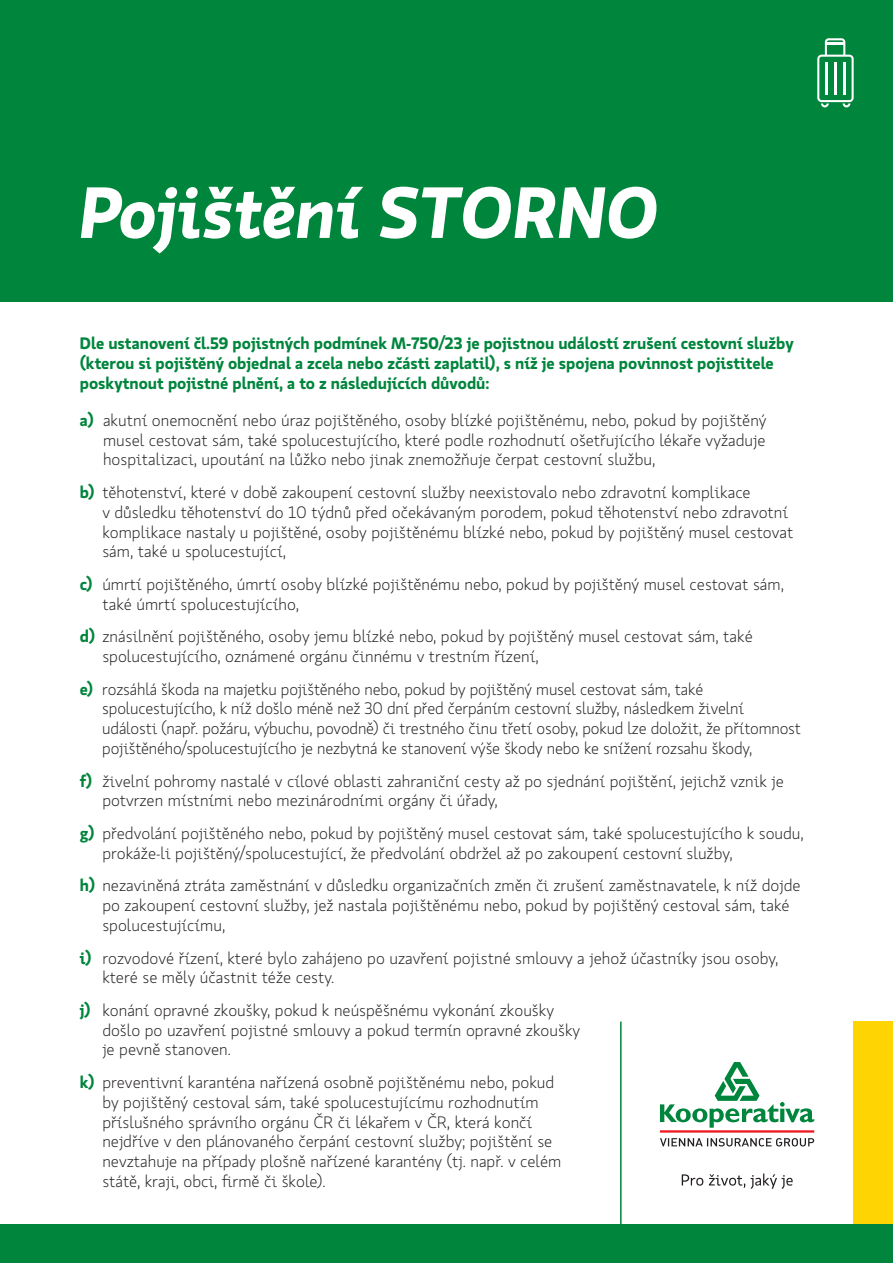
<style>
.page{position:relative;width:893px;height:1263px;background:#fff}
.page>*{position:absolute;margin:0;border:0;box-sizing:border-box;transform-origin:0 0}
.t1{font:italic 700 72px "Koop Pro";color:#fff}
.t2{font:300 16.5px/19.8px "Koop Pro";color:#231f20}
.t3{font:700 16.5px/19.8px "Koop Pro";color:#00853d}
.s1{font-weight:700;color:#00853d}
</style>
<div class="page">
<div style="left:0;top:0;width:893px;height:302px;background:#00853d"></div>
<svg style="left:660px;top:1062px;width:154px;height:66px"></svg>
<svg style="left:682px;top:1174px;width:21px;height:12px"></svg>
<svg style="left:709px;top:1173px;width:84px;height:16px"></svg>
<hr style="left:660px;top:1130px;width:154px;height:2px;background:#ee1d23">
<svg style="left:660px;top:1138px;width:154px;height:8px"></svg>
<div style="left:853px;top:1021px;width:40px;height:204px;background:#fed503"></div>
<div style="left:0;top:1225px;width:893px;height:38px;background:#00853d"></div>
<svg style="left:817px;top:38px;width:37px;height:69px"></svg>
<hr style="left:620px;top:1021px;width:2px;height:214px;background:#00853d">
<h1 class="t1" style="left:80px;top:161px;width:581px">Pojištění STORNO</h1>
<p class="t3" style="left:80px;top:333px;width:715px">Dle ustanovení čl.59 pojistných podmínek M-750/23 je pojistnou událostí zrušení cestovní služby (kterou si pojištěný objednal a zcela nebo zčásti zaplatil), s níž je spojena povinnost pojistitele poskytnout pojistné plnění, a to z následujících důvodů:</p>
<p class="t2" style="left:103px;top:410px;width:665px;text-align:justify;text-indent:-23px"><span class="s1">a)</span> akutní onemocnění nebo úraz pojištěného, osoby blízké pojištěnému, nebo, pokud by pojištěný musel cestovat sám, také spolucestujícího, které podle rozhodnutí ošetřujícího lékaře vyžaduje hospitalizaci, upoutání na lůžko nebo jinak znemožňuje čerpat cestovní službu,</p>
<p class="t2" style="left:102px;top:482px;width:693px;text-indent:-23px"><span class="s1">b)</span> těhotenství, které v době zakoupení cestovní služby neexistovalo nebo zdravotní komplikace<br>v důsledku těhotenství do 10 týdnů před očekávaným porodem, pokud těhotenství nebo zdravotní komplikace nastaly u pojištěné, osoby pojištěnému blízké nebo, pokud by pojištěný musel cestovat sám, také u spolucestující,</p>
<p class="t2" style="left:102px;top:574px;width:683px;text-indent:-23px"><span class="s1">c)</span> úmrtí pojištěného, úmrtí osoby blízké pojištěnému nebo, pokud by pojištěný musel cestovat sám, také úmrtí spolucestujícího,</p>
<p class="t2" style="left:102px;top:626px;width:652px;text-indent:-23px"><span class="s1">d)</span> znásilnění pojištěného, osoby jemu blízké nebo, pokud by pojištěný musel cestovat sám, také spolucestujícího, oznámené orgánu činnému v trestním řízení,</p>
<p class="t2" style="left:102px;top:679px;width:700px;text-indent:-22px"><span class="s1">e)</span> rozsáhlá škoda na majetku pojištěného nebo, pokud by pojištěný musel cestovat sám, také spolucestujícího, k níž došlo méně než 30 dní před čerpáním cestovní služby, následkem živelní události (např. požáru, výbuchu, povodně) či trestného činu třetí osoby, pokud lze doložit, že přítomnost pojištěného/spolucestujícího je nezbytná ke stanovení výše škody nebo ke snížení rozsahu škody,</p>
<p class="t2" style="left:102px;top:771px;width:683px;text-indent:-23px"><span class="s1">f)</span> živelní pohromy nastalé v cílové oblasti zahraniční cesty až po sjednání pojištění, jejichž vznik je potvrzen místními nebo mezinárodními orgány či úřady,</p>
<p class="t2" style="left:102px;top:823px;width:703px;text-indent:-23px"><span class="s1">g)</span> předvolání pojištěného nebo, pokud by pojištěný musel cestovat sám, také spolucestujícího k soudu, prokáže-li pojištěný/spolucestující, že předvolání obdržel až po zakoupení cestovní služby,</p>
<p class="t2" style="left:102px;top:875px;width:700px;text-indent:-23px"><span class="s1">h)</span> nezaviněná ztráta zaměstnání v důsledku organizačních změn či zrušení zaměstnavatele, k níž dojde po zakoupení cestovní služby, jež nastala pojištěnému nebo, pokud by pojištěný cestoval sám, také spolucestujícímu,</p>
<p class="t2" style="left:102px;top:948px;width:678px;text-indent:-23px"><span class="s1">i)</span> rozvodové řízení, které bylo zahájeno po uzavření pojistné smlouvy a jehož účastníky jsou osoby, které se měly účastnit téže cesty.</p>
<p class="t2" style="left:102px;top:1000px;width:479px;text-indent:-23px"><span class="s1">j)</span> konání opravné zkoušky, pokud k neúspěšnému vykonání zkoušky došlo po uzavření pojistné smlouvy a pokud termín opravné zkoušky je pevně stanoven.</p>
<p class="t2" style="left:102px;top:1072px;width:461px;text-indent:-23px"><span class="s1">k)</span> preventivní karanténa nařízená osobně pojištěnému nebo, pokud by pojištěný cestoval sám, také spolucestujícímu rozhodnutím příslušného správního orgánu ČR či lékařem v ČR, která končí nejdříve v den plánovaného čerpání cestovní služby; pojištění se nevztahuje na případy plošně nařízené karantény (tj. např. v celém státě, kraji, obci, firmě či škole).</p>
</div>
